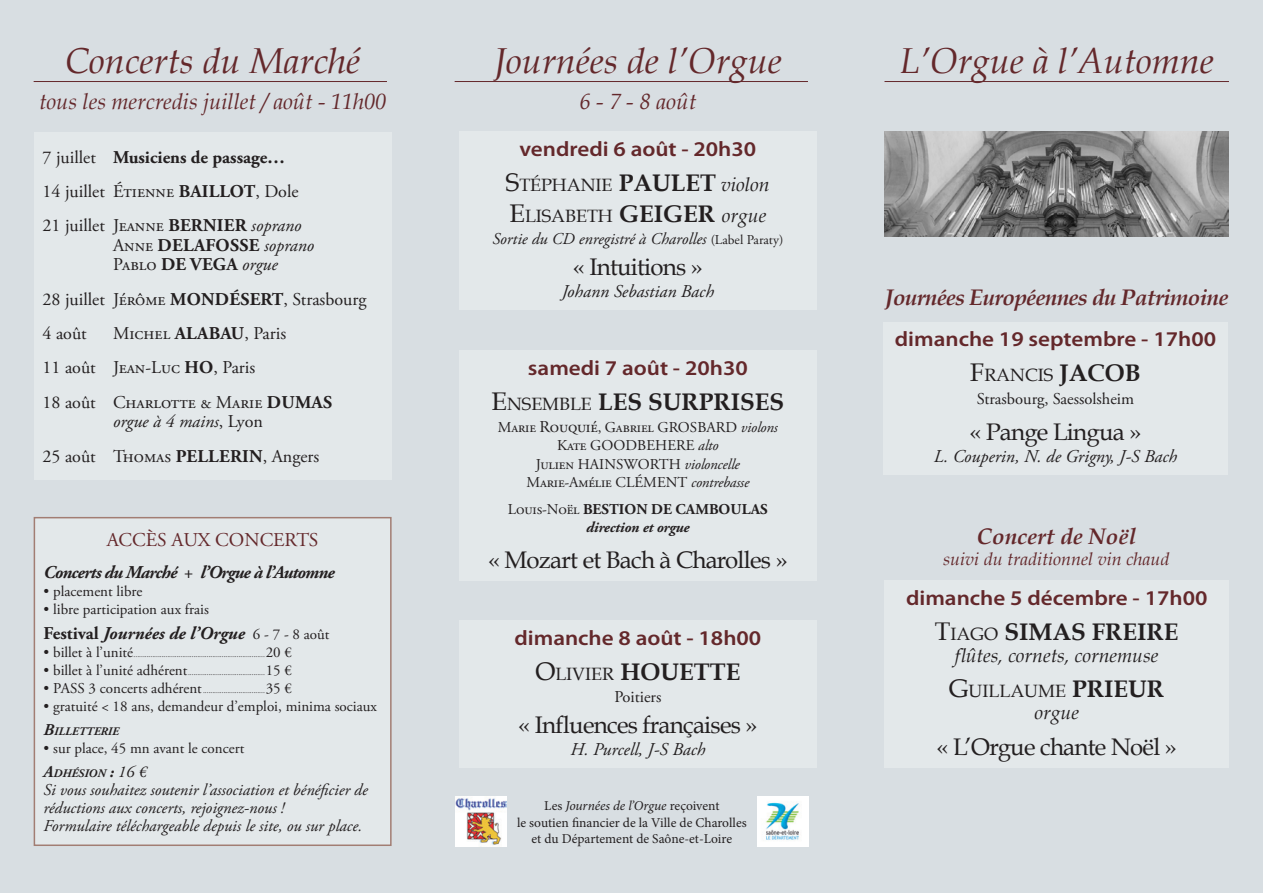
<style>
.page{position:relative;width:1263px;height:893px;background:#d8dee2}
.page>*{position:absolute;margin:0;border:0;box-sizing:border-box;transform-origin:0 0}
.t1{font:italic 36px "Book Antiqua";color:#64282b}
.t2{font:24px "Book Antiqua";letter-spacing:-.03em;color:#231f20}
.t3{font:700 24px "Book Antiqua";color:#231f20}
.t4{font:italic 22.5px "Book Antiqua";color:#64282b}
.t5{font:italic 700 22.5px "Book Antiqua";letter-spacing:-.03em;color:#64282b}
.t6{font:italic 700 22.5px "Book Antiqua";color:#64282b}
.t7{font:600 21px "Myriad Pro";color:#64282b;scale:1.1 1}
.t8{font:italic 19.5px "Book Antiqua";color:#231f20}
.t9{font:19.5px "Adobe Garamond Pro";color:#64282b}
.t10{font:18px/19.5px "Adobe Garamond Pro";color:#231f20}
.t11{font:italic 18px "Adobe Garamond Pro";color:#231f20}
.t12{font:italic 700 18px "Adobe Garamond Pro";letter-spacing:-.04em;color:#231f20}
.t13{font:italic 700 18px "Adobe Garamond Pro";color:#231f20}
.t14{font:700 18px "Adobe Garamond Pro";color:#231f20}
.t15{font:italic 18px "Book Antiqua";color:#64282b}
.t16{font:17.85px "Book Antiqua";color:#231f20}
.t17{font:italic 16.5px/18px "Adobe Garamond Pro";color:#231f20}
.t18{font:16.5px "Adobe Garamond Pro";color:#231f20}
.t19{font:15px "Adobe Garamond Pro";color:#231f20}
.t20{font:700 15px "Adobe Garamond Pro";letter-spacing:.005em;color:#231f20}
.t21{font:italic 700 15px "Adobe Garamond Pro";letter-spacing:-.01em;color:#231f20}
.t22{font:13.5px "Minion Pro";color:#231f20}
.t23{font:italic 13.5px "Minion Pro";letter-spacing:-.005em;color:#231f20}
.t24{font:italic 700 11.55px "Adobe Garamond Pro";color:#231f20}
.t25{font:7.5px "Adobe Garamond Pro";color:#231f20}
.s1{font-weight:400}
.s2{font-weight:700}
.s3{font-style:italic}
.s4{font-weight:400;font-style:normal;font-size:19.5px}
.s5{font-style:normal}
.s6{font-weight:400;font-style:normal;font-size:15px}
.s7{font-size:15px}
.s8{font-size:16.5px}
.s9{font-weight:400;font-size:16.5px}
.s10{font-size:25.5px}
.s11{font-weight:700;font-size:24px}
.s12{font-style:italic;font-size:19.5px}
.s13{font-style:normal;font-size:13.5px}
.s14{font-weight:400;font-size:25.5px}
.s15{font-weight:400;font-size:17.85px}
</style>
<div class="page">
<div style="left:34px;top:132px;width:357px;height:347px;background:#e3e8ea"></div>
<div style="left:34px;top:518px;width:357px;height:327px;background:#e3e8ea"></div>
<div style="left:34px;top:517px;width:358px;height:329px;border:2px solid #a27d73"></div>
<div style="left:459px;top:350px;width:357px;height:231px;background:#e3e8ea"></div>
<div style="left:459px;top:621px;width:357px;height:147px;background:#e3e8ea"></div>
<div style="left:459px;top:132px;width:357px;height:178px;background:#e3e8ea"></div>
<hr style="left:34px;top:81px;width:353px;height:1px;background:#64282b">
<hr style="left:455px;top:81px;width:353px;height:1px;background:#64282b">
<div style="left:883px;top:322px;width:345px;height:153px;background:#e3e8ea"></div>
<div style="left:884px;top:581px;width:345px;height:187px;background:#e3e8ea"></div>
<hr style="left:884px;top:81px;width:345px;height:1px;background:#64282b">
<img style="left:455px;top:797px;width:51px;height:49px">
<img style="left:757px;top:797px;width:51px;height:49px">
<img style="left:884px;top:132px;width:345px;height:104px">
<p class="t1" style="left:65px;top:40px;width:297px">Concerts du Marché</p>
<p class="t1" style="left:494px;top:40px;width:290px">Journées de l’Orgue</p>
<p class="t4" style="left:39px;top:89px;width:348px">tous les mercredis juillet / août - 11h00</p>
<p class="t4" style="left:579px;top:89px;width:118px">6 - 7 - 8 août</p>
<p class="t14" style="left:43px;top:146px;width:244px"><span class="s1">7 juillet</span> Musiciens de passage…</p>
<p class="t10" style="left:43px;top:182px;width:258px">14 juillet Étienne <span class="s2">BAILLOT</span>, Dole</p>
<p class="t10" style="left:113px;top:216px;width:203px;text-indent:-70px">21 juillet Jeanne <span class="s2">BERNIER</span> <span class="s3">soprano<br></span>Anne <span class="s2">DELAFOSSE</span> <span class="s3">soprano<br></span>Pablo <span class="s2">DE VEGA</span> <span class="s3">orgue</span></p>
<p class="t10" style="left:43px;top:290px;width:325px">28 juillet Jérôme <span class="s2">MONDÉSERT</span>, Strasbourg</p>
<p class="t10" style="left:43px;top:324px;width:46px">4 août</p>
<p class="t10" style="left:113px;top:324px;width:175px">Michel <span class="s2">ALABAU</span>, Paris</p>
<p class="t10" style="left:43px;top:359px;width:214px">11 août Jean-Luc <span class="s2">HO</span>, Paris</p>
<p class="t10" style="left:43px;top:393px;width:291px;text-align:center">18 août Charlotte &amp; Marie <span class="s2">DUMAS </span><span class="s3">orgue à 4 mains</span>, Lyon</p>
<p class="t10" style="left:43px;top:447px;width:278px">25 août Thomas <span class="s2">PELLERIN</span>, Angers</p>
<p class="t9" style="left:107px;top:528px;width:213px">ACCÈS AUX CONCERTS</p>
<p class="t12" style="left:44px;top:561px;width:293px">Concerts du Marché <span class="s4">+</span> l’Orgue à l’Automne</p>
<p class="t19" style="left:44px;top:582px;width:100px">• placement libre</p>
<p class="t19" style="left:44px;top:600px;width:167px">• libre participation aux frais</p>
<p class="t13" style="left:44px;top:623px;width:287px"><span class="s5">Festival</span> Journées de l’Orgue <span class="s6">6 - 7 - 8 août</span></p>
<p class="t25" style="left:44px;top:650px;width:250px"><span class="s7">• billet à l’unité</span>......................................................................<span class="s7">20 €</span></p>
<p class="t25" style="left:44px;top:668px;width:250px"><span class="s7">• billet à l’unité adhérent</span>.........................................<span class="s7">15 €</span></p>
<p class="t25" style="left:44px;top:686px;width:250px"><span class="s7">• PASS 3 concerts adhérent</span>.................................<span class="s7">35 €</span></p>
<p class="t19" style="left:44px;top:698px;width:335px">• gratuité &lt; 18 ans, demandeur d’emploi, minima sociaux</p>
<p class="t24" style="left:44px;top:725px;width:77px"><span class="s8">B</span>ILLETTERIE</p>
<p class="t19" style="left:44px;top:740px;width:202px">• sur place, 45 mn avant le concert</p>
<p class="t24" style="left:44px;top:767px;width:105px"><span class="s8">A</span>DHÉSION <span class="s8">:</span> <span class="s9">16 €</span></p>
<p class="t17" style="left:44px;top:782px;width:326px">Si vous souhaitez soutenir l’association et bénéficier de réductions aux concerts, rejoignez-nous !<br>Formulaire téléchargeable depuis le site, ou sur place.</p>
<p class="t7" style="left:519px;top:136px;width:217px">vendredi 6 août - 20h30</p>
<p class="t16" style="left:506px;top:174px;width:265px"><span class="s10">S</span>TÉPHANIE <span class="s11">PAULET</span> <span class="s12">violon</span></p>
<p class="t16" style="left:509px;top:205px;width:258px"><span class="s10">E</span>LISABETH <span class="s11">GEIGER</span> <span class="s12">orgue</span></p>
<p class="t17" style="left:492px;top:230px;width:292px">Sortie du CD enregistré à Charolles <span class="s13">(Label Paraty)</span></p>
<p class="t2" style="left:573px;top:252px;width:132px">« Intuitions »</p>
<p class="t11" style="left:562px;top:281px;width:154px">Johann Sebastian Bach</p>
<p class="t7" style="left:528px;top:354px;width:201px">samedi 7 août - 20h30</p>
<p class="t3" style="left:491px;top:388px;width:294px"><span class="s14">E</span><span class="s15">NSEMBLE</span> LES SURPRISES</p>
<p class="t19" style="left:498px;top:418px;width:281px">Marie <span class="s8">Rouquié</span>, Gabriel GROSBARD <span class="s3">violons</span></p>
<p class="t19" style="left:557px;top:437px;width:163px">Kate GOODBEHERE <span class="s3">alto</span></p>
<p class="t19" style="left:536px;top:455px;width:205px">Julien HAINSWORTH <span class="s3">violoncelle</span></p>
<p class="t19" style="left:526px;top:474px;width:224px">Marie-Amélie CLÉMENT <span class="s3">contrebasse</span></p>
<p class="t20" style="left:508px;top:500px;width:261px"><span class="s1">Louis-Noël</span> BESTION DE CAMBOULAS</p>
<p class="t21" style="left:586px;top:518px;width:105px">direction et orgue</p>
<p class="t2" style="left:488px;top:545px;width:301px">« Mozart et Bach à Charolles »</p>
<p class="t7" style="left:514px;top:625px;width:226px">dimanche 8 août - 18h00</p>
<p class="t3" style="left:535px;top:658px;width:207px"><span class="s14">O</span><span class="s15">LIVIER</span> HOUETTE</p>
<p class="t18" style="left:614px;top:687px;width:49px">Poitiers</p>
<p class="t2" style="left:518px;top:710px;width:241px">« Influences françaises »</p>
<p class="t11" style="left:570px;top:739px;width:137px">H. Purcell, J-S Bach</p>
<p class="t23" style="left:544px;top:797px;width:177px"><span class="s5">Les</span> Journées de l’Orgue <span class="s5">reçoivent</span></p>
<p class="t22" style="left:517px;top:813px;width:231px">le soutien financier de la Ville de Charolles</p>
<p class="t22" style="left:532px;top:829px;width:202px">et du Département de Saône-et-Loire</p>
<p class="t1" style="left:900px;top:40px;width:316px">L’Orgue à l’Automne</p>
<p class="t5" style="left:885px;top:284px;width:345px">Journées Européennes du Patrimoine</p>
<p class="t7" style="left:895px;top:326px;width:294px">dimanche 19 septembre - 17h00</p>
<p class="t16" style="left:970px;top:364px;width:172px"><span class="s10">F</span>RANCIS <span class="s11">JACOB</span></p>
<p class="t18" style="left:977px;top:389px;width:159px">Strasbourg, Saessolsheim</p>
<p class="t2" style="left:969px;top:417px;width:173px">« Pange Lingua »</p>
<p class="t11" style="left:934px;top:445px;width:245px">L. Couperin, N. de Grigny, J-S Bach</p>
<p class="t6" style="left:977px;top:523px;width:161px">Concert de Noël</p>
<p class="t15" style="left:943px;top:549px;width:228px">suivi du traditionnel vin chaud</p>
<p class="t7" style="left:906px;top:584px;width:275px">dimanche 5 décembre - 17h00</p>
<p class="t3" style="left:935px;top:618px;width:245px"><span class="s14">T</span><span class="s15">IAGO</span> SIMAS FREIRE</p>
<p class="t8" style="left:955px;top:644px;width:205px">flûtes, cornets, cornemuse</p>
<p class="t16" style="left:949px;top:680px;width:217px"><span class="s10">G</span>UILLAUME <span class="s11">PRIEUR</span></p>
<p class="t8" style="left:1034px;top:701px;width:46px">orgue</p>
<p class="t2" style="left:936px;top:732px;width:242px">« L’Orgue chante Noël »</p>
</div>
